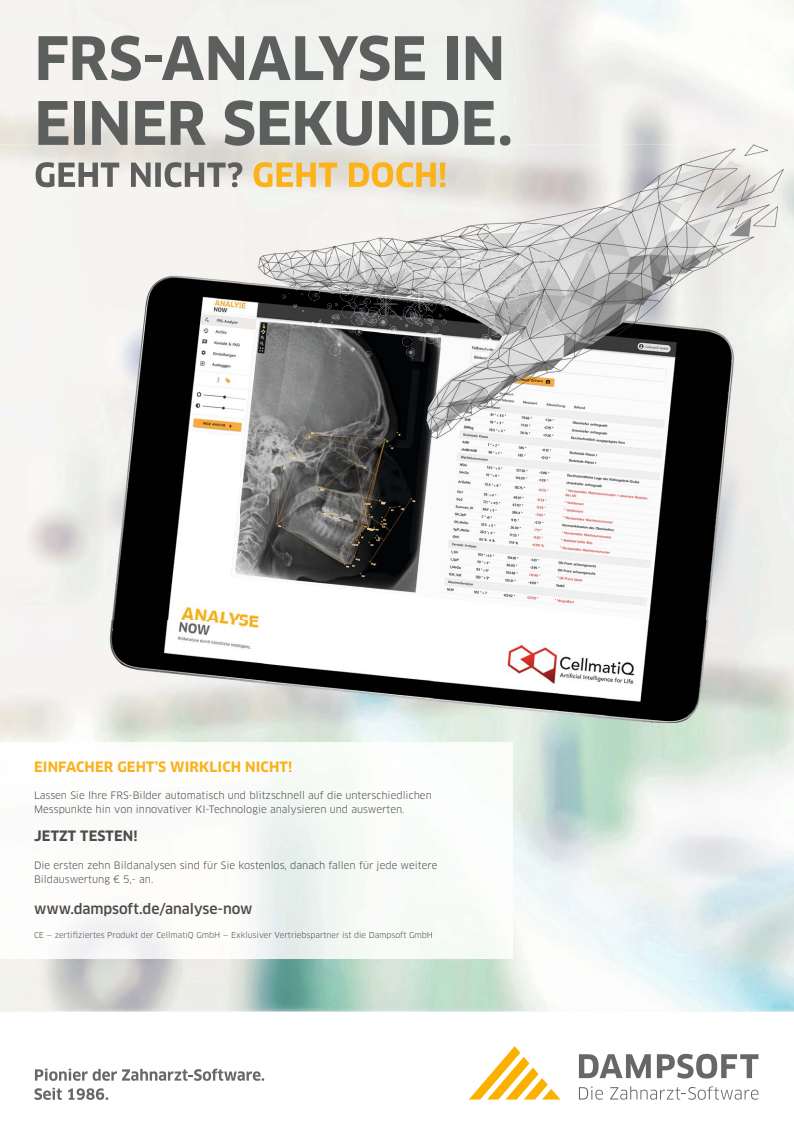
<style>
.page{position:relative;width:794px;height:1134px;background:#fff}
.page>*{position:absolute;margin:0;border:0;box-sizing:border-box;transform-origin:0 0}
.t1{font:700 58.4px/64.8px "Clan Pro";letter-spacing:-.01em;color:#5d5e5e}
.t2{font:700 14px "Clan Pro";letter-spacing:.01em;color:#fbb11b}
.t3{font:500 14px "Clan Pro";letter-spacing:-.01em;color:#4c4c4c}
.t4{font:700 14px "Clan Pro";letter-spacing:.01em;color:#4c4c4c}
.t5{font:10px/14px "Clan Pro";color:#4c4c4c}
.t6{font:8px "Clan Pro";color:#4c4c4c}
</style>
<div class="page">
<img style="left:0;top:0;width:794px;height:1012px">
<svg style="left:579px;top:1086px;width:24px;height:14px"></svg>
<svg style="left:610px;top:1086px;width:148px;height:14px"></svg>
<svg style="left:469px;top:1046px;width:91px;height:53px"></svg>
<svg style="left:579px;top:1054px;width:72px;height:24px"></svg>
<svg style="left:657px;top:1054px;width:101px;height:24px"></svg>
<svg style="left:35px;top:1068px;width:229px;height:13px"></svg>
<svg style="left:34px;top:1088px;width:28px;height:12px"></svg>
<svg style="left:68px;top:1088px;width:40px;height:12px"></svg>
<img style="left:0;top:742px;width:512px;height:216px">
<img style="left:0;top:145px;width:794px;height:578px">
<img style="left:38px;top:145px;width:472px;height:1px">
<img style="left:36px;top:162px;width:206px;height:25px">
<img style="left:254px;top:162px;width:191px;height:25px">
<svg style="left:358px;top:210px;width:5px;height:5px"></svg>
<svg style="left:371px;top:198px;width:11px;height:11px"></svg>
<svg style="left:393px;top:212px;width:6px;height:6px"></svg>
<svg style="left:562px;top:293px;width:8px;height:8px"></svg>
<img style="left:560px;top:268px;width:14px;height:13px">
<svg style="left:282px;top:224px;width:273px;height:135px"></svg>
<h1 class="t1" style="left:34px;top:27px;width:480px">FRS-ANALYSE IN<br>EINER SEKUNDE.</h1>
<h2 class="t2" style="left:34px;top:759px;width:260px">EINFACHER GEHT’S WIRKLICH NICHT!</h2>
<p class="t5" style="left:34px;top:789px;width:399px">Lassen Sie Ihre FRS-Bilder automatisch und blitzschnell auf die unterschiedlichen<br>Messpunkte hin von innovativer KI-Technologie analysieren und auswerten.</p>
<h2 class="t4" style="left:34px;top:828px;width:105px">JETZT TESTEN!</h2>
<p class="t5" style="left:34px;top:859px;width:405px">Die ersten zehn Bildanalysen sind für Sie kostenlos, danach fallen für jede weitere<br>Bildauswertung € 5,- an.</p>
<h2 class="t3" style="left:34px;top:903px;width:220px">www.dampsoft.de/analyse-now</h2>
<p class="t6" style="left:34px;top:932px;width:400px">CE — zertifiziertes Produkt der CellmatiQ GmbH — Exklusiver Vertriebspartner ist die Dampsoft GmbH</p>
</div>
